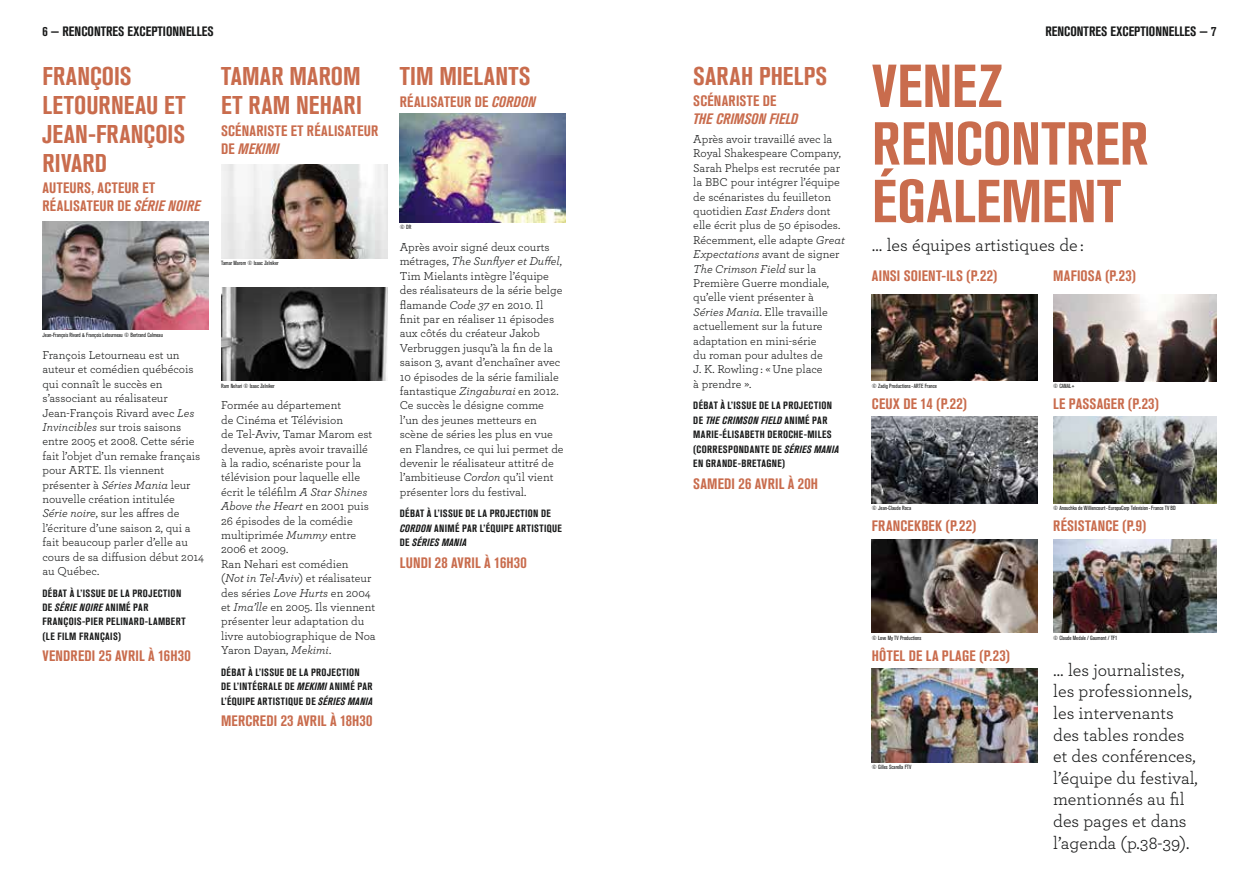
<style>
.page{position:relative;width:1259px;height:893px;background:#fff}
.page>*{position:absolute;margin:0;border:0;box-sizing:border-box;transform-origin:0 0}
.t1{font:700 condensed 60px/57.6px "Akzidenz Grotesk MG";color:#c96c4d}
.t2{font:700 condensed 25.5px/28.8px "Akzidenz Grotesk MG";letter-spacing:.01em;color:#c96c4d}
.t3{font:18px/21.6px "Archer";color:#181919}
.t4{font:700 condensed 15px/18px "Akzidenz Grotesk MG";letter-spacing:.02em;color:#c96c4d}
.t5{font:italic 700 condensed 15px "Akzidenz Grotesk BQ";letter-spacing:.01em;color:#c96c4d}
.t6{font:700 condensed 13.5px "Akzidenz Grotesk BQ";color:#181919}
.t7{font:12px/14.4px "Archer";color:#181919}
.t8{font:700 condensed 10.5px/14.4px "Akzidenz Grotesk MG";letter-spacing:.035em;color:#181919}
.t9{font:italic 700 condensed 10.5px "Akzidenz Grotesk BQ";letter-spacing:.025em;color:#181919}
.t10{font:condensed 6px "Akzidenz Grotesk BQ";color:#181919}
.s1{font-family:"Akzidenz Grotesk BQ";font-style:italic}
.s2{font-family:"Akzidenz Grotesk MG";font-style:normal}
.s3{font-style:italic}
</style>
<div class="page">
<img style="left:43px;top:222px;width:165px;height:107px">
<img style="left:221px;top:164px;width:166px;height:94px">
<img style="left:221px;top:287px;width:166px;height:94px">
<img style="left:400px;top:114px;width:166px;height:108px">
<img style="left:872px;top:294px;width:165px;height:87px">
<img style="left:872px;top:417px;width:165px;height:86px">
<img style="left:872px;top:539px;width:165px;height:93px">
<img style="left:872px;top:669px;width:165px;height:93px">
<img style="left:1053px;top:294px;width:163px;height:87px">
<img style="left:1053px;top:417px;width:163px;height:86px">
<img style="left:1053px;top:539px;width:163px;height:94px">
<p class="t6" style="left:43px;top:24px;width:173px">6 — RENCONTRES EXCEPTIONNELLES</p>
<p class="t6" style="left:1045px;top:24px;width:173px">RENCONTRES EXCEPTIONNELLES — 7</p>
<h2 class="t2" style="left:43px;top:62px;width:145px">FRANÇOIS<br>LETOURNEAU ET<br>JEAN-FRANÇOIS<br>RIVARD</h2>
<p class="t4" style="left:43px;top:179px;width:159px">AUTEURS, ACTEUR ET<br>RÉALISATEUR DE <span class="s1">SÉRIE NOIRE</span></p>
<h1 class="t1" style="left:872px;top:57px;width:278px">VENEZ<br>RENCONTRER<br>ÉGALEMENT</h1>
<h3 class="t3" style="left:872px;top:233px;width:213px">… les équipes artistiques de :</h3>
<p class="t4" style="left:872px;top:266px;width:127px">AINSI SOIENT-ILS (P.22)</p>
<h2 class="t2" style="left:221px;top:62px;width:142px">TAMAR MAROM<br>ET RAM NEHARI</h2>
<p class="t4" style="left:221px;top:122px;width:159px">SCÉNARISTE ET RÉALISATEUR</p>
<p class="t5" style="left:221px;top:140px;width:60px"><span class="s2">DE</span> MEKIMI</p>
<h2 class="t2" style="left:400px;top:62px;width:132px">TIM MIELANTS</h2>
<p class="t4" style="left:400px;top:93px;width:137px">RÉALISATEUR DE <span class="s1">CORDON</span></p>
<h2 class="t2" style="left:693px;top:62px;width:135px">SARAH PHELPS</h2>
<p class="t4" style="left:693px;top:92px;width:85px">SCÉNARISTE DE</p>
<p class="t5" style="left:693px;top:111px;width:106px">THE CRIMSON FIELD</p>
<p class="t7" style="left:693px;top:131px;width:153px">Après avoir travaillé avec la<br>Royal Shakespeare Company,<br>Sarah Phelps est recrutée par la BBC pour intégrer l’équipe de scénaristes du feuilleton quotidien <span class="s3">East Enders</span> dont elle écrit plus de 50 épisodes.<br>Récemment, elle adapte <span class="s3">Great<br>Expectations</span> avant de signer<br><span class="s3">The Crimson Field</span> sur la<br>Première Guerre mondiale, qu’elle vient présenter à<br><span class="s3">Séries Mania</span>. Elle travaille actuellement sur la future adaptation en mini-série<br>du roman pour adultes de<br>J. K. Rowling : « Une place<br>à prendre »<span class="s3">.</span></p>
<p class="t8" style="left:693px;top:399px;width:140px">DÉBAT À L’ISSUE DE LA PROJECTION</p>
<p class="t9" style="left:693px;top:414px;width:136px"><span class="s2">DE</span> THE CRIMSON FIELD <span class="s2">ANIMÉ PAR</span></p>
<p class="t8" style="left:693px;top:427px;width:147px">MARIE-ÉLISABETH DEROCHE-MILES (CORRESPONDANTE DE <span class="s1">SÉRIES MANIA<br></span>EN GRANDE-BRETAGNE)</p>
<p class="t4" style="left:693px;top:474px;width:126px">SAMEDI 26 AVRIL À 20H</p>
<p class="t10" style="left:400px;top:224px;width:13px">© DR</p>
<p class="t7" style="left:400px;top:239px;width:165px">Après avoir signé deux courts métrages, <span class="s3">The Sunflyer et Duffel</span>,<br>Tim Mielants intègre l’équipe des réalisateurs de la série belge flamande <span class="s3">Code 37</span> en 2010. Il finit par en réaliser 11 épisodes aux côtés du créateur Jakob<br>Verbruggen jusqu’à la fin de la saison 3, avant d’enchaîner avec<br>10 épisodes de la série familiale fantastique <span class="s3">Zingaburai</span> en 2012.<br>Ce succès le désigne comme l’un des jeunes metteurs en scène de séries les plus en vue en Flandres, ce qui lui permet de devenir le réalisateur attitré de l’ambitieuse <span class="s3">Cordon</span> qu’il vient présenter lors du festival.</p>
<p class="t8" style="left:400px;top:507px;width:164px">DÉBAT À L’ISSUE DE LA PROJECTION DE<br><span class="s1">CORDON</span> ANIMÉ PAR L’ÉQUIPE ARTISTIQUE</p>
<p class="t9" style="left:400px;top:537px;width:68px"><span class="s2">DE</span> SÉRIES MANIA</p>
<p class="t4" style="left:400px;top:554px;width:128px">LUNDI 28 AVRIL À 16H30</p>
<p class="t10" style="left:221px;top:260px;width:59px">Tamar Marom © Isaac Zelniker</p>
<p class="t4" style="left:1053px;top:266px;width:84px">MAFIOSA (P.23)</p>
<p class="t10" style="left:43px;top:332px;width:122px">Jean-François Rivard &amp; François Letourneau © Bertrand Calmeau</p>
<p class="t7" style="left:43px;top:347px;width:163px">François Letourneau est un auteur et comédien québécois qui connaît le succès en s’associant au réalisateur<br>Jean-François Rivard avec <span class="s3">Les<br>Invincibles</span> sur trois saisons entre 2005 et 2008. Cette série fait l’objet d’un remake français pour ARTE. Ils viennent présenter à <span class="s3">Séries Mania</span> leur nouvelle création intitulée<br><span class="s3">Série noire</span>, sur les affres de l’écriture d’une saison 2, qui a fait beaucoup parler d’elle au cours de sa diffusion début 2014 au Québec.</p>
<p class="t8" style="left:43px;top:586px;width:144px">DÉBAT À L’ISSUE DE LA PROJECTION<br>DE <span class="s1">SÉRIE NOIRE</span> ANIMÉ PAR<br>FRANÇOIS-PIER PELINARD-LAMBERT (LE FILM FRANÇAIS)</p>
<p class="t4" style="left:43px;top:647px;width:150px">VENDREDI 25 AVRIL À 16H30</p>
<p class="t10" style="left:1053px;top:382px;width:23px">© CANAL+</p>
<p class="t4" style="left:1053px;top:395px;width:107px">LE PASSAGER (P.23)</p>
<p class="t10" style="left:221px;top:382px;width:55px">Ram Nehari © Isaac Zelniker</p>
<p class="t7" style="left:221px;top:398px;width:156px">Formée au département<br>de Cinéma et Télévision<br>de Tel-Aviv, Tamar Marom est devenue, après avoir travaillé à la radio, scénariste pour la télévision pour laquelle elle écrit le téléfilm <span class="s3">A Star Shines<br>Above the Heart</span> en 2001 puis<br>26 épisodes de la comédie multiprimée <span class="s3">Mummy</span> entre<br>2006 et 2009.<br>Ran Nehari est comédien<br>(<span class="s3">Not in Tel-Aviv</span>) et réalisateur des séries <span class="s3">Love Hurts</span> en 2004 et <span class="s3">Ima’lle</span> en 2005. Ils viennent présenter leur adaptation du livre autobiographique de Noa<br>Yaron Dayan, <span class="s3">Mekimi</span>.</p>
<p class="t8" style="left:221px;top:665px;width:153px">DÉBAT À L’ISSUE DE LA PROJECTION<br>DE L’INTÉGRALE DE <span class="s1">MEKIMI</span> ANIMÉ PAR<br>L’ÉQUIPE ARTISTIQUE DE <span class="s1">SÉRIES MANIA</span></p>
<p class="t4" style="left:221px;top:712px;width:153px">MERCREDI 23 AVRIL À 18H30</p>
<p class="t10" style="left:872px;top:382px;width:67px">© Zadig Productions-ARTE France</p>
<p class="t4" style="left:872px;top:395px;width:97px">CEUX DE 14 (P.22)</p>
<p class="t10" style="left:872px;top:505px;width:41px">© Jean-Claude Roca</p>
<p class="t4" style="left:872px;top:517px;width:106px">FRANCEKBEK (P.22)</p>
<p class="t10" style="left:1053px;top:505px;width:124px">© Anouchka de Williencourt-EuropaCorp Television-France TV BD</p>
<p class="t4" style="left:1053px;top:517px;width:95px">RÉSISTANCE (P.9)</p>
<p class="t10" style="left:1053px;top:634px;width:66px">© Claude Medale / Gaumont / TF1</p>
<h3 class="t3" style="left:1053px;top:658px;width:146px">… les journalistes, les professionnels, les intervenants des tables rondes et des conférences, l’équipe du festival, mentionnés au fil des pages et dans l’agenda (p.38-39).</h3>
<p class="t10" style="left:872px;top:634px;width:51px">© Love My TV Productions</p>
<p class="t4" style="left:872px;top:647px;width:140px">HÔTEL DE LA PLAGE (P.23)</p>
<p class="t10" style="left:872px;top:764px;width:41px">© Gilles Scarella FTV</p>
</div>
